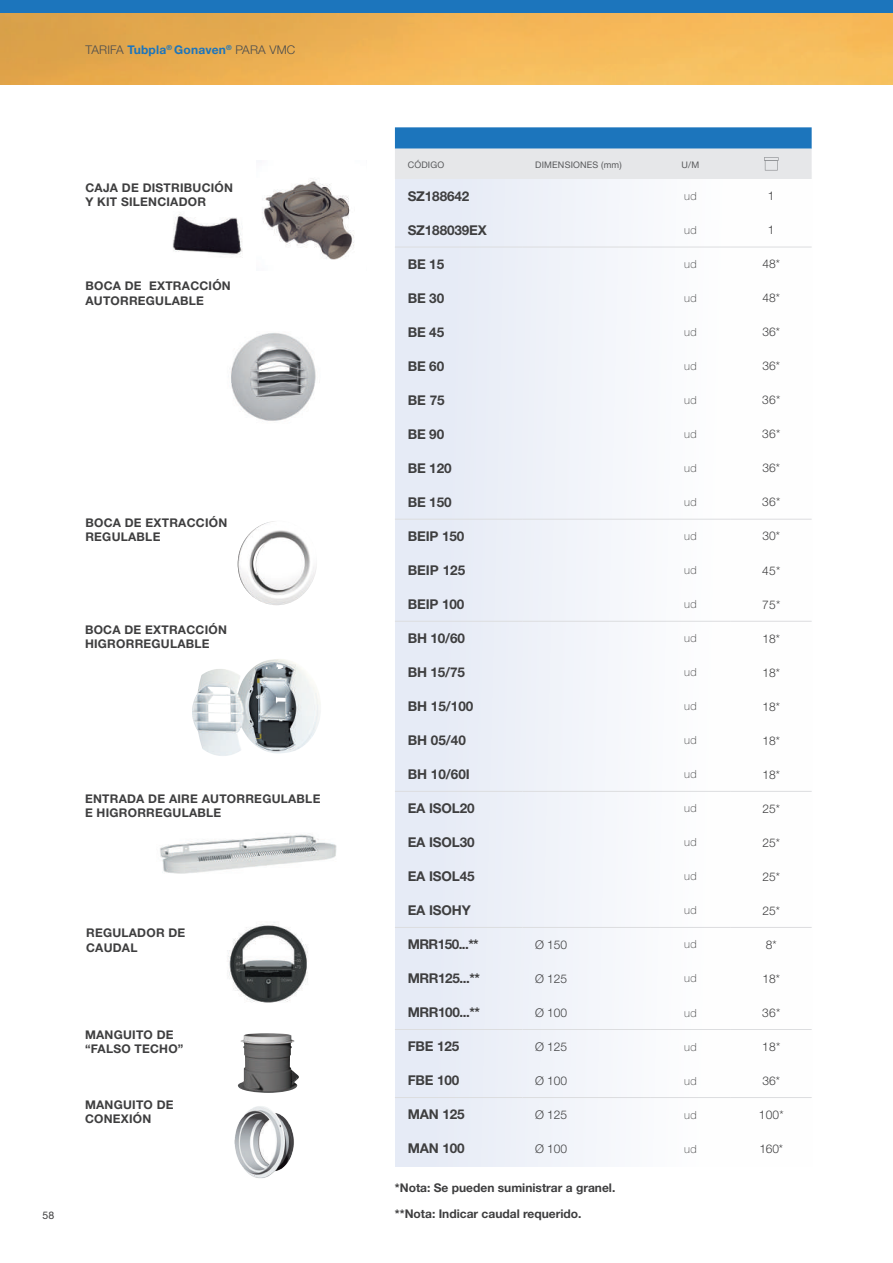
<style>
.page{position:relative;width:893px;height:1263px;background:#fff}
.page>*{position:absolute;margin:0;border:0;box-sizing:border-box;transform-origin:0 0}
.t1{font:700 13.5px "Helvetica Neue LT Std";letter-spacing:-.01em;color:#3e3e3f}
.t2{font:700 12px/14.2px "Helvetica Neue LT Std";letter-spacing:.02em;color:#3e3e3f}
.t3{font:300 12px "Helvetica Neue LT Std";letter-spacing:-.01em;color:#3e3e3f}
.t4{font:700 12px/25.5px "Helvetica Neue LT Std";color:#3e3e3f}
.t5{font:300 12px "Helvetica Neue LT Std";letter-spacing:.015em;color:#4b4c4d}
.t6{font:100 11.25px "Helvetica Neue LT Std";letter-spacing:.02em;color:#3e3e3f}
.t7{font:10.5px "Helvetica Neue LT Std";color:#3e3e3f}
.t8{font:9px "Helvetica Neue";letter-spacing:.02em;color:#57585a}
.s1{font-weight:700;color:#1c75bc}
</style>
<div class="page">
<img style="left:0;top:13px;width:893px;height:71px">
<img style="left:262px;top:179px;width:92px;height:81px">
<img style="left:173px;top:214px;width:70px;height:43px">
<img style="left:160px;top:834px;width:177px;height:40px">
<img style="left:227px;top:922px;width:81px;height:81px">
<img style="left:238px;top:1033px;width:61px;height:60px">
<img style="left:234px;top:1106px;width:60px;height:72px">
<div style="left:395px;top:172px;width:417px;height:994px;background:linear-gradient(to right,#e4eaf5,#fff)"></div>
<img style="left:192px;top:659px;width:128px;height:97px">
<img style="left:231px;top:333px;width:85px;height:88px">
<hr style="left:395px;top:519px;width:127px;height:1px;background:#dcdddf">
<hr style="left:522px;top:519px;width:128px;height:1px;background:#dcdddf">
<hr style="left:650px;top:519px;width:81px;height:1px;background:#dcdddf">
<hr style="left:731px;top:519px;width:81px;height:1px;background:#dcdddf">
<hr style="left:395px;top:247px;width:127px;height:1px;background:#dcdddf">
<hr style="left:522px;top:247px;width:128px;height:1px;background:#dcdddf">
<hr style="left:650px;top:247px;width:81px;height:1px;background:#dcdddf">
<hr style="left:731px;top:247px;width:81px;height:1px;background:#dcdddf">
<hr style="left:395px;top:621px;width:127px;height:1px;background:#dcdddf">
<hr style="left:522px;top:621px;width:128px;height:1px;background:#dcdddf">
<hr style="left:650px;top:621px;width:81px;height:1px;background:#dcdddf">
<hr style="left:731px;top:621px;width:81px;height:1px;background:#dcdddf">
<hr style="left:395px;top:791px;width:127px;height:1px;background:#dcdddf">
<hr style="left:522px;top:791px;width:128px;height:1px;background:#dcdddf">
<hr style="left:650px;top:791px;width:81px;height:1px;background:#dcdddf">
<hr style="left:731px;top:791px;width:81px;height:1px;background:#dcdddf">
<hr style="left:395px;top:927px;width:127px;height:1px;background:#dcdddf">
<hr style="left:522px;top:927px;width:128px;height:1px;background:#dcdddf">
<hr style="left:650px;top:927px;width:81px;height:1px;background:#dcdddf">
<hr style="left:731px;top:927px;width:81px;height:1px;background:#dcdddf">
<hr style="left:395px;top:1029px;width:127px;height:1px;background:#dcdddf">
<hr style="left:522px;top:1029px;width:128px;height:1px;background:#dcdddf">
<hr style="left:650px;top:1029px;width:81px;height:1px;background:#dcdddf">
<hr style="left:731px;top:1029px;width:81px;height:1px;background:#dcdddf">
<hr style="left:395px;top:1097px;width:127px;height:1px;background:#dcdddf">
<hr style="left:522px;top:1097px;width:128px;height:1px;background:#dcdddf">
<hr style="left:650px;top:1097px;width:81px;height:1px;background:#dcdddf">
<hr style="left:731px;top:1097px;width:81px;height:1px;background:#dcdddf">
<svg style="left:395px;top:127px;width:417px;height:52px;background:#93b8d6"></svg>
<img style="left:238px;top:521px;width:79px;height:84px">
<div style="left:0;top:0;width:893px;height:13px;background:#1c75bc"></div>
<p class="t5" style="left:85px;top:43px;width:211px">TARIFA <span class="s1">Tubpla</span><sup>®</sup> <span class="s1">Gonaven</span><sup>®</sup> PARA VMC</p>
<p class="t2" style="left:85px;top:180px;width:149px">CAJA DE DISTRIBUCIÓN<br>Y KIT SILENCIADOR</p>
<p class="t2" style="left:85px;top:279px;width:147px">BOCA DE EXTRACCIÓN<br>AUTORREGULABLE</p>
<p class="t2" style="left:85px;top:516px;width:143px">BOCA DE EXTRACCIÓN<br>REGULABLE</p>
<p class="t2" style="left:85px;top:622px;width:143px">BOCA DE EXTRACCIÓN<br>HIGRORREGULABLE</p>
<p class="t2" style="left:85px;top:791px;width:237px">ENTRADA DE AIRE AUTORREGULABLE<br>E HIGRORREGULABLE</p>
<p class="t2" style="left:86px;top:925px;width:101px">REGULADOR DE<br>CAUDAL</p>
<p class="t2" style="left:85px;top:1027px;width:100px">MANGUITO DE “FALSO TECHO”</p>
<p class="t2" style="left:85px;top:1097px;width:90px">MANGUITO DE<br>CONEXIÓN</p>
<p class="t7" style="left:43px;top:1208px;width:13px">58</p>
<p class="t8" style="left:408px;top:158px;width:38px">CÓDIGO</p>
<p class="t8" style="left:535px;top:158px;width:88px">DIMENSIONES (mm)</p>
<p class="t8" style="left:682px;top:158px;width:19px">U/M</p>
<p class="t1" style="left:408px;top:188px;width:63px">SZ188642</p>
<p class="t6" style="left:684px;top:190px;width:14px">ud</p>
<p class="t3" style="left:768px;top:189px;width:8px">1</p>
<p class="t1" style="left:408px;top:222px;width:81px">SZ188039EX</p>
<p class="t6" style="left:684px;top:224px;width:14px">ud</p>
<p class="t3" style="left:768px;top:223px;width:8px">1</p>
<p class="t1" style="left:408px;top:256px;width:38px">BE 15</p>
<p class="t6" style="left:684px;top:258px;width:14px">ud</p>
<p class="t3" style="left:763px;top:257px;width:19px">48*</p>
<p class="t1" style="left:408px;top:290px;width:38px">BE 30</p>
<p class="t6" style="left:684px;top:292px;width:14px">ud</p>
<p class="t3" style="left:763px;top:291px;width:19px">48*</p>
<p class="t1" style="left:408px;top:324px;width:38px">BE 45</p>
<p class="t6" style="left:684px;top:326px;width:14px">ud</p>
<p class="t3" style="left:763px;top:325px;width:19px">36*</p>
<p class="t1" style="left:408px;top:358px;width:38px">BE 60</p>
<p class="t6" style="left:684px;top:360px;width:14px">ud</p>
<p class="t3" style="left:763px;top:359px;width:19px">36*</p>
<p class="t1" style="left:408px;top:392px;width:39px">BE 75</p>
<p class="t6" style="left:684px;top:394px;width:14px">ud</p>
<p class="t3" style="left:762px;top:393px;width:20px">36*</p>
<p class="t1" style="left:408px;top:426px;width:38px">BE 90</p>
<p class="t6" style="left:684px;top:428px;width:14px">ud</p>
<p class="t3" style="left:762px;top:427px;width:20px">36*</p>
<p class="t1" style="left:408px;top:460px;width:45px">BE 120</p>
<p class="t6" style="left:684px;top:462px;width:14px">ud</p>
<p class="t3" style="left:763px;top:461px;width:19px">36*</p>
<p class="t1" style="left:408px;top:494px;width:45px">BE 150</p>
<p class="t6" style="left:684px;top:496px;width:14px">ud</p>
<p class="t3" style="left:762px;top:495px;width:20px">36*</p>
<p class="t1" style="left:408px;top:528px;width:58px">BEIP 150</p>
<p class="t6" style="left:684px;top:530px;width:14px">ud</p>
<p class="t3" style="left:763px;top:529px;width:19px">30*</p>
<p class="t1" style="left:408px;top:562px;width:59px">BEIP 125</p>
<p class="t6" style="left:684px;top:564px;width:14px">ud</p>
<p class="t3" style="left:762px;top:563px;width:20px">45*</p>
<p class="t1" style="left:408px;top:596px;width:58px">BEIP 100</p>
<p class="t6" style="left:684px;top:598px;width:14px">ud</p>
<p class="t3" style="left:762px;top:597px;width:20px">75*</p>
<p class="t1" style="left:408px;top:630px;width:59px">BH 10/60</p>
<p class="t6" style="left:684px;top:632px;width:14px">ud</p>
<p class="t3" style="left:763px;top:631px;width:19px">18*</p>
<p class="t1" style="left:408px;top:664px;width:59px">BH 15/75</p>
<p class="t6" style="left:684px;top:666px;width:14px">ud</p>
<p class="t3" style="left:763px;top:665px;width:19px">18*</p>
<p class="t1" style="left:408px;top:698px;width:67px">BH 15/100</p>
<p class="t6" style="left:684px;top:700px;width:14px">ud</p>
<p class="t3" style="left:763px;top:699px;width:19px">18*</p>
<p class="t1" style="left:408px;top:732px;width:60px">BH 05/40</p>
<p class="t6" style="left:684px;top:734px;width:14px">ud</p>
<p class="t3" style="left:763px;top:733px;width:19px">18*</p>
<p class="t1" style="left:408px;top:766px;width:64px">BH 10/60I</p>
<p class="t6" style="left:684px;top:768px;width:14px">ud</p>
<p class="t3" style="left:763px;top:767px;width:19px">18*</p>
<p class="t1" style="left:408px;top:800px;width:68px">EA ISOL20</p>
<p class="t6" style="left:684px;top:802px;width:14px">ud</p>
<p class="t3" style="left:763px;top:801px;width:19px">25*</p>
<p class="t1" style="left:408px;top:834px;width:68px">EA ISOL30</p>
<p class="t6" style="left:684px;top:836px;width:14px">ud</p>
<p class="t3" style="left:763px;top:835px;width:19px">25*</p>
<p class="t1" style="left:408px;top:868px;width:68px">EA ISOL45</p>
<p class="t6" style="left:684px;top:870px;width:14px">ud</p>
<p class="t3" style="left:763px;top:869px;width:19px">25*</p>
<p class="t1" style="left:408px;top:902px;width:65px">EA ISOHY</p>
<p class="t6" style="left:684px;top:904px;width:14px">ud</p>
<p class="t3" style="left:763px;top:903px;width:19px">25*</p>
<p class="t1" style="left:408px;top:936px;width:73px">MRR150...**</p>
<p class="t3" style="left:535px;top:937px;width:33px">Ø 150</p>
<p class="t6" style="left:684px;top:938px;width:14px">ud</p>
<p class="t3" style="left:766px;top:937px;width:12px">8*</p>
<p class="t1" style="left:408px;top:970px;width:74px">MRR125...**</p>
<p class="t3" style="left:535px;top:971px;width:33px">Ø 125</p>
<p class="t6" style="left:684px;top:972px;width:14px">ud</p>
<p class="t3" style="left:763px;top:971px;width:19px">18*</p>
<p class="t1" style="left:408px;top:1004px;width:74px">MRR100...**</p>
<p class="t3" style="left:535px;top:1005px;width:33px">Ø 100</p>
<p class="t6" style="left:684px;top:1006px;width:14px">ud</p>
<p class="t3" style="left:762px;top:1005px;width:20px">36*</p>
<p class="t1" style="left:408px;top:1038px;width:53px">FBE 125</p>
<p class="t3" style="left:535px;top:1039px;width:33px">Ø 125</p>
<p class="t6" style="left:684px;top:1040px;width:14px">ud</p>
<p class="t3" style="left:762px;top:1039px;width:20px">18*</p>
<p class="t1" style="left:408px;top:1072px;width:53px">FBE 100</p>
<p class="t3" style="left:535px;top:1073px;width:33px">Ø 100</p>
<p class="t6" style="left:684px;top:1074px;width:14px">ud</p>
<p class="t3" style="left:763px;top:1073px;width:19px">36*</p>
<p class="t1" style="left:408px;top:1106px;width:58px">MAN 125</p>
<p class="t3" style="left:535px;top:1107px;width:33px">Ø 125</p>
<p class="t6" style="left:684px;top:1108px;width:14px">ud</p>
<p class="t3" style="left:759px;top:1107px;width:26px">100*</p>
<p class="t1" style="left:408px;top:1140px;width:58px">MAN 100</p>
<p class="t3" style="left:535px;top:1141px;width:33px">Ø 100</p>
<p class="t6" style="left:684px;top:1142px;width:14px">ud</p>
<p class="t3" style="left:759px;top:1141px;width:25px">160*</p>
<p class="t4" style="left:395px;top:1175px;width:222px">*Nota: Se pueden suministrar a granel. **Nota: Indicar caudal requerido.</p>
</div>
